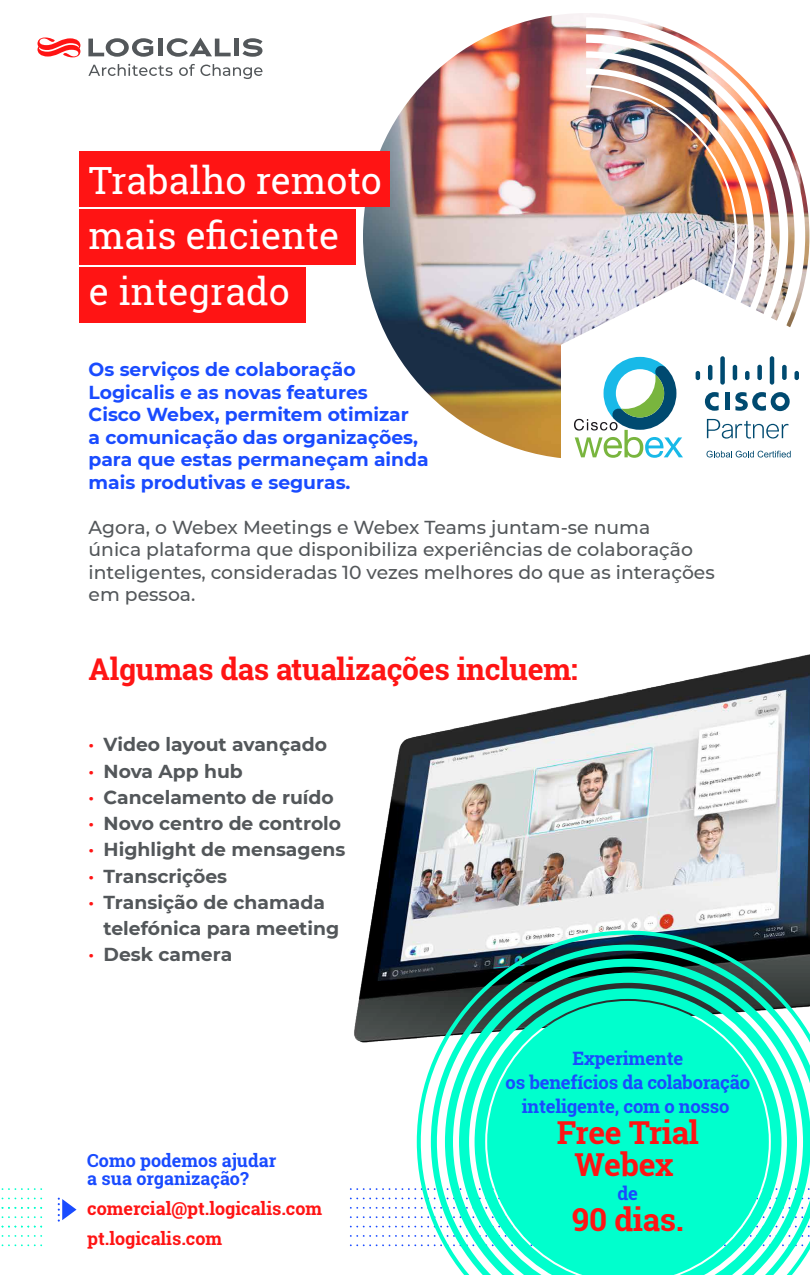
<style>
.page{position:relative;width:810px;height:1275px;background:#fff}
.page>*{position:absolute;margin:0;border:0;box-sizing:border-box;transform-origin:0 0}
.t1{font:37.5px/55.5px "Roboto Slab";color:#fff}
.t2{font:700 31.65px/31.7px "Roboto Slab";letter-spacing:-.01em;color:#ff1414;text-align:center}
.t3{font:700 30px "Roboto Slab";letter-spacing:-.01em;color:#ff1414}
.t4{font:500 18.75px/22.5px "Montserrat";color:#53575a}
.t5{font:700 18.75px/26.2px "Montserrat";color:#53575a}
.t6{font:700 18.75px/22.5px "Montserrat";color:#194bff}
.t7{font:700 18.45px/23.7px "Roboto Slab";letter-spacing:-.01em;color:#194bff;text-align:center}
.t8{font:700 18px/30px "Roboto Slab";color:#ff1414}
.t9{font:700 18px/18px "Roboto Slab";color:#194bff}
.s1{color:#ff1414}
</style>
<div class="page">
<svg style="left:350px;top:1235px;width:67px;height:2px"></svg>
<svg style="left:350px;top:1244px;width:67px;height:2px"></svg>
<svg style="left:349px;top:1226px;width:68px;height:2px"></svg>
<svg style="left:349px;top:1198px;width:68px;height:1px"></svg>
<svg style="left:350px;top:1207px;width:67px;height:2px"></svg>
<svg style="left:350px;top:1188px;width:67px;height:2px"></svg>
<svg style="left:350px;top:1216px;width:67px;height:2px"></svg>
<svg style="left:1px;top:1235px;width:40px;height:2px"></svg>
<svg style="left:1px;top:1244px;width:40px;height:2px"></svg>
<svg style="left:1px;top:1198px;width:40px;height:1px"></svg>
<svg style="left:1px;top:1188px;width:40px;height:2px"></svg>
<svg style="left:1px;top:1216px;width:40px;height:2px"></svg>
<svg style="left:1px;top:1226px;width:40px;height:2px"></svg>
<svg style="left:1px;top:1207px;width:40px;height:2px"></svg>
<svg style="left:58px;top:1198px;width:19px;height:24px"></svg>
<img style="left:363px;top:13px;width:446px;height:445px">
<div style="left:158px;top:39px;width:5px;height:17px;background:#53575a"></div>
<div style="left:234px;top:39px;width:5px;height:17px;background:#53575a"></div>
<svg style="left:88px;top:38px;width:65px;height:19px"></svg>
<svg style="left:167px;top:38px;width:64px;height:19px"></svg>
<svg style="left:242px;top:38px;width:21px;height:19px"></svg>
<svg style="left:37px;top:37px;width:43px;height:20px"></svg>
<svg style="left:88px;top:64px;width:85px;height:12px"></svg>
<svg style="left:179px;top:64px;width:83px;height:15px"></svg>
<div style="left:79px;top:268px;width:226px;height:55px;background:#ff1414"></div>
<div style="left:79px;top:209px;width:277px;height:56px;background:#ff1414"></div>
<div style="left:79px;top:151px;width:311px;height:56px;background:#ff1414"></div>
<svg style="left:561px;top:279px;width:248px;height:179px"></svg>
<svg style="left:574px;top:357px;width:109px;height:101px"></svg>
<svg style="left:707px;top:419px;width:81px;height:20px"></svg>
<hr style="left:725px;top:392px;width:4px;height:18px;background:#004a70">
<svg style="left:705px;top:392px;width:14px;height:19px"></svg>
<svg style="left:735px;top:392px;width:55px;height:19px"></svg>
<svg style="left:696px;top:371px;width:4px;height:9px"></svg>
<svg style="left:708px;top:365px;width:4px;height:15px"></svg>
<div style="left:720px;top:356px;width:5px;height:29px;background:#004a70;border-radius:2px"></div>
<svg style="left:733px;top:365px;width:4px;height:15px"></svg>
<div style="left:745px;top:371px;width:5px;height:9px;background:#004a70;border-radius:2px"></div>
<div style="left:757px;top:365px;width:5px;height:15px;background:#004a70;border-radius:2px"></div>
<hr style="left:770px;top:356px;width:4px;height:29px;background:#004a70;border-radius:2px">
<div style="left:782px;top:365px;width:5px;height:15px;background:#004a70;border-radius:2px"></div>
<svg style="left:795px;top:371px;width:4px;height:9px"></svg>
<svg style="left:707px;top:451px;width:84px;height:7px"></svg>
<img style="left:354px;top:654px;width:456px;height:496px">
<svg style="left:417px;top:931px;width:393px;height:344px;background:#2edebc"></svg>
<h1 class="t1" style="left:89px;top:152px;width:294px">Trabalho remoto mais eficiente<br>e integrado</h1>
<p class="t6" style="left:89px;top:357px;width:342px">Os serviços de colaboração<br>Logicalis e as novas features<br>Cisco Webex, permitem otimizar<br>a comunicação das organizações, para que estas permaneçam ainda mais produtivas e seguras.</p>
<p class="t4" style="left:89px;top:515px;width:628px">Agora, o Webex Meetings e Webex Teams juntam-se numa<br>única plataforma que disponibiliza experiências de colaboração inteligentes, consideradas 10 vezes melhores do que as interações em pessoa.</p>
<h3 class="t3" style="left:89px;top:649px;width:491px">Algumas das atualizações incluem:</h3>
<p class="t5" style="left:89px;top:731px;width:258px"><span class="s1">·</span> Video layout avançado<br><span class="s1">·</span> Nova App hub<br><span class="s1">·</span> Cancelamento de ruído<br><span class="s1">·</span> Novo centro de controlo <span class="s1">·</span> Highlight de mensagens <span class="s1">·</span> Transcrições<br><span class="s1">·</span> Transição de chamada</p>
<p class="t5" style="left:89px;top:914px;width:252px;text-indent:15px">telefónica para meeting <span class="s1">·</span> Desk camera</p>
<p class="t9" style="left:87px;top:1151px;width:191px">Como podemos ajudar a sua organização?</p>
<p class="t8" style="left:87px;top:1193px;width:237px">comercial@pt.logicalis.com pt.logicalis.com</p>
<p class="t7" style="left:506px;top:1046px;width:246px">Experimente<br>os benefícios da colaboração inteligente, com o nosso</p>
<h2 class="t2" style="left:557px;top:1117px;width:143px">Free Trial<br>Webex</h2>
<p class="t7" style="left:618px;top:1181px;width:22px">de</p>
<h2 class="t2" style="left:572px;top:1204px;width:113px">90 dias.</h2>
</div>
